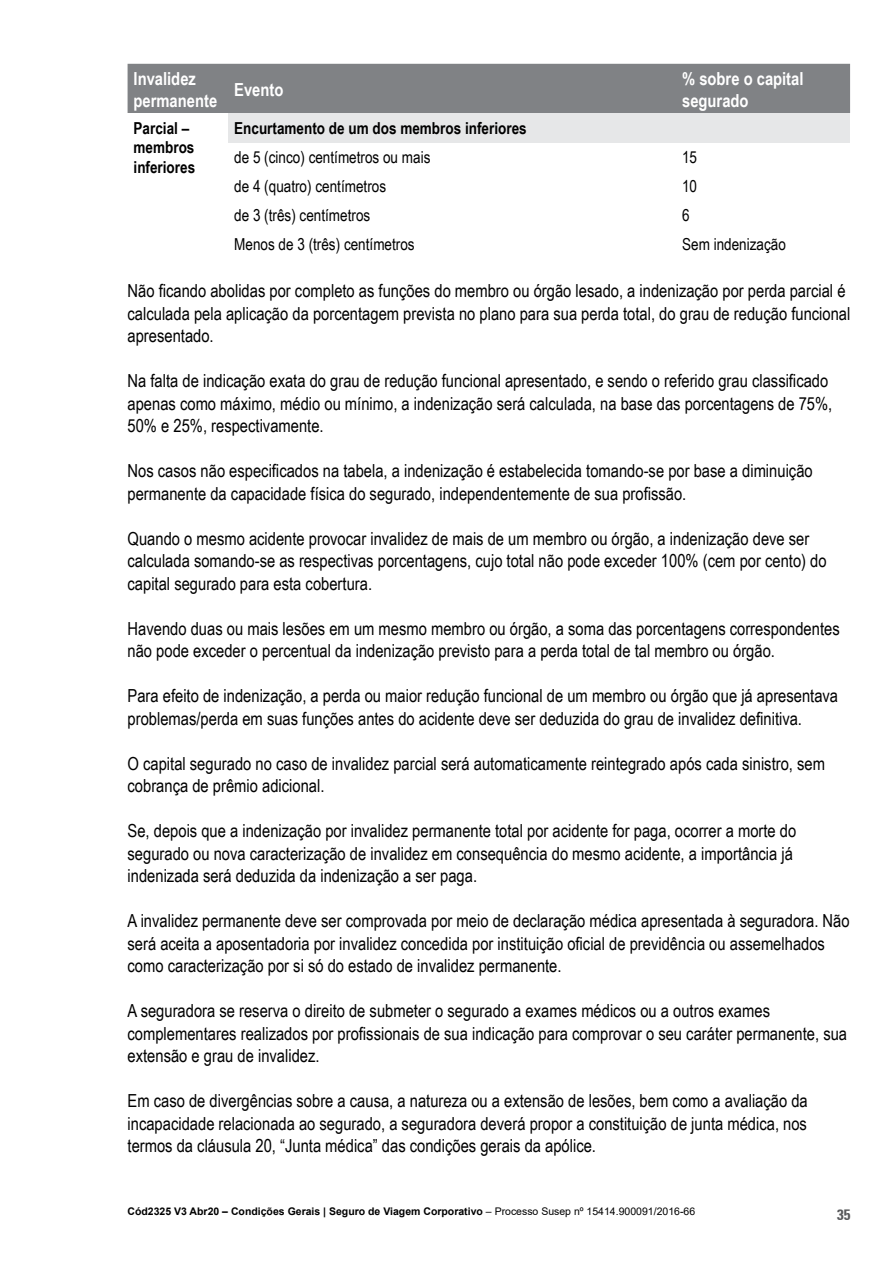
<style>
.page{position:relative;width:893px;height:1263px;background:#fff}
.page>*{position:absolute;margin:0;border:0;box-sizing:border-box;transform-origin:0 0}
.t1{font:18px/22.5px "Arial Narrow";color:#000}
.t2{font:700 18px/21.6px "Arial Narrow";color:#fff}
.t3{font:16.5px "Arial Narrow";color:#000}
.t4{font:700 16.5px/19.8px "Arial Narrow";color:#000}
.t5{font:700 condensed 15px "Univers";color:#58595b}
.t6{font:700 10.5px "Arial";color:#000}
.s1{font-weight:400}
</style>
<div class="page">
<div style="left:128px;top:64px;width:722px;height:49px;background:#808285"></div>
<div style="left:228px;top:113px;width:622px;height:29px;background:#e6e7e8"></div>
<p class="t2" style="left:134px;top:67px;width:85px">Invalidez permanente</p>
<p class="t2" style="left:234px;top:78px;width:51px">Evento</p>
<p class="t2" style="left:682px;top:67px;width:123px">% sobre o capital segurado</p>
<p class="t4" style="left:134px;top:117px;width:63px">Parcial – membros inferiores</p>
<p class="t4" style="left:234px;top:117px;width:294px">Encurtamento de um dos membros inferiores</p>
<p class="t3" style="left:234px;top:145px;width:198px">de 5 (cinco) centímetros ou mais</p>
<p class="t3" style="left:682px;top:145px;width:17px">15</p>
<p class="t3" style="left:234px;top:174px;width:153px">de 4 (quatro) centímetros</p>
<p class="t3" style="left:682px;top:174px;width:17px">10</p>
<p class="t3" style="left:234px;top:203px;width:138px">de 3 (três) centímetros</p>
<p class="t3" style="left:682px;top:203px;width:9px">6</p>
<p class="t3" style="left:234px;top:232px;width:182px">Menos de 3 (três) centímetros</p>
<p class="t3" style="left:682px;top:232px;width:105px">Sem indenização</p>
<p class="t1" style="left:128px;top:279px;width:724px">Não ficando abolidas por completo as funções do membro ou órgão lesado, a indenização por perda parcial é calculada pela aplicação da porcentagem prevista no plano para sua perda total, do grau de redução funcional apresentado.</p>
<p class="t1" style="left:128px;top:369px;width:706px">Na falta de indicação exata do grau de redução funcional apresentado, e sendo o referido grau classificado apenas como máximo, médio ou mínimo, a indenização será calculada, na base das porcentagens de 75%,<br>50% e 25%, respectivamente.</p>
<p class="t1" style="left:128px;top:459px;width:687px">Nos casos não especificados na tabela, a indenização é estabelecida tomando-se por base a diminuição permanente da capacidade física do segurado, independentemente de sua profissão.</p>
<p class="t1" style="left:128px;top:526px;width:701px">Quando o mesmo acidente provocar invalidez de mais de um membro ou órgão, a indenização deve ser calculada somando-se as respectivas porcentagens, cujo total não pode exceder 100% (cem por cento) do capital segurado para esta cobertura.</p>
<p class="t1" style="left:128px;top:616px;width:714px">Havendo duas ou mais lesões em um mesmo membro ou órgão, a soma das porcentagens correspondentes não pode exceder o percentual da indenização previsto para a perda total de tal membro ou órgão.</p>
<p class="t1" style="left:128px;top:684px;width:712px">Para efeito de indenização, a perda ou maior redução funcional de um membro ou órgão que já apresentava problemas/perda em suas funções antes do acidente deve ser deduzida do grau de invalidez definitiva.</p>
<p class="t1" style="left:128px;top:751px;width:699px">O capital segurado no caso de invalidez parcial será automaticamente reintegrado após cada sinistro, sem cobrança de prêmio adicional.</p>
<p class="t1" style="left:128px;top:819px;width:670px">Se, depois que a indenização por invalidez permanente total por acidente for paga, ocorrer a morte do segurado ou nova caracterização de invalidez em consequência do mesmo acidente, a importância já indenizada será deduzida da indenização a ser paga.</p>
<p class="t1" style="left:128px;top:909px;width:724px">A invalidez permanente deve ser comprovada por meio de declaração médica apresentada à seguradora. Não será aceita a aposentadoria por invalidez concedida por instituição oficial de previdência ou assemelhados como caracterização por si só do estado de invalidez permanente.</p>
<p class="t1" style="left:128px;top:999px;width:721px">A seguradora se reserva o direito de submeter o segurado a exames médicos ou a outros exames complementares realizados por profissionais de sua indicação para comprovar o seu caráter permanente, sua extensão e grau de invalidez.</p>
<p class="t1" style="left:128px;top:1089px;width:682px;text-align:justify">Em caso de divergências sobre a causa, a natureza ou a extensão de lesões, bem como a avaliação da incapacidade relacionada ao segurado, a seguradora deverá propor a constituição de junta médica, nos termos da cláusula 20, “Junta médica” das condições gerais da apólice.</p>
<p class="t6" style="left:128px;top:1204px;width:569px">Cód2325 V3 Abr20 – Condições Gerais | Seguro de Viagem Corporativo <span class="s1">– Processo Susep nº 15414.900091/2016-66</span></p>
<p class="t5" style="left:837px;top:1205px;width:15px">35</p>
</div>
